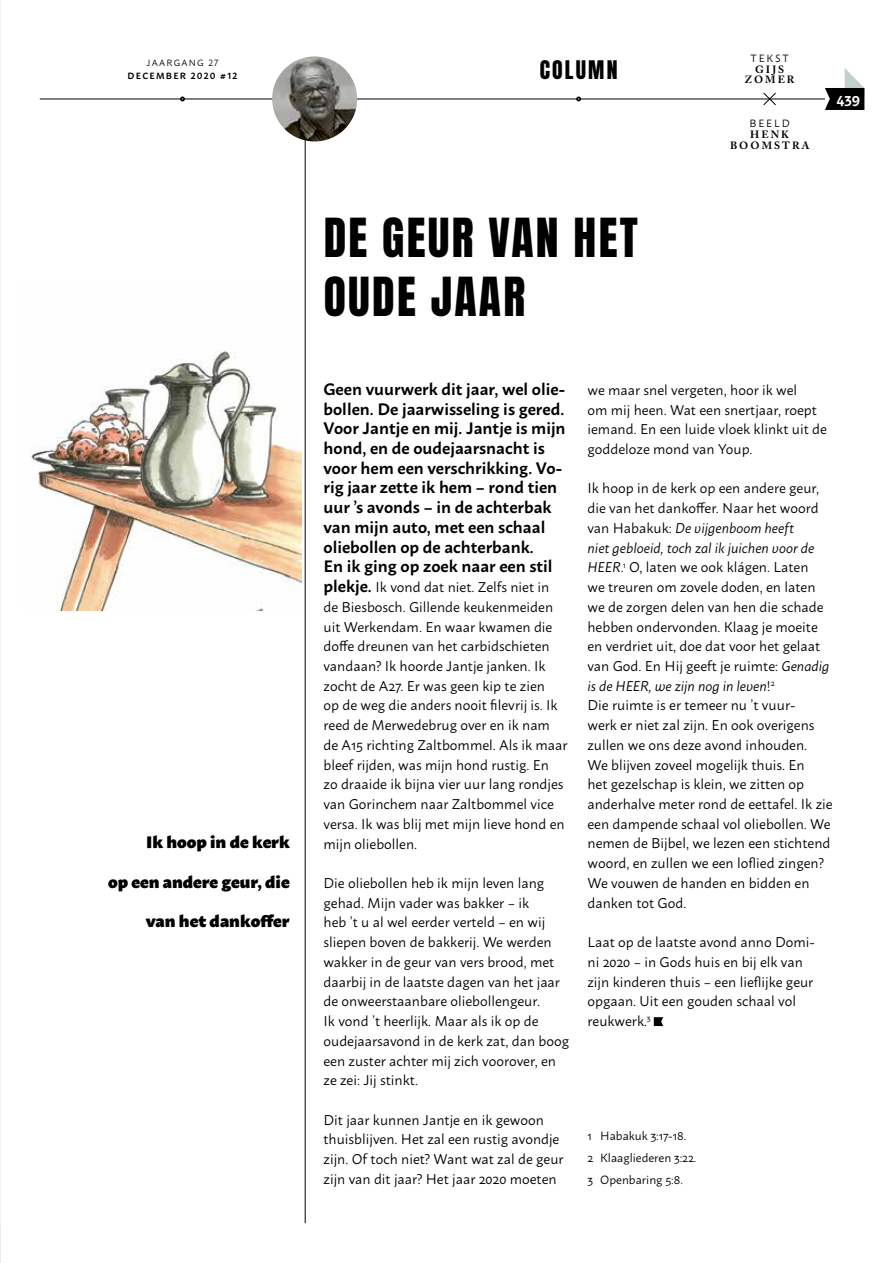
<style>
.page{position:relative;width:893px;height:1263px;background:#fff}
.page>*{position:absolute;margin:0;border:0;box-sizing:border-box;transform-origin:0 0}
.t1{font:45.75px/59.1px "Anton";letter-spacing:.05em;color:#000}
.t2{font:21.75px "Anton";letter-spacing:.1em;color:#000}
.t3{font:600 16.5px/19.6px "Macho";color:#000}
.t4{font:900 16.5px "Macho";color:#000}
.t5{font:600 15px "Macho";color:#fff}
.t6{font:14.1px/19.8px "Macho";color:#000}
.t7{font:12px/22px "Macho";color:#000}
.t8{font:700 10.5px/10.9px "Adobe Caslon Pro";letter-spacing:.195em;color:#000;text-align:center}
.t9{font:10.5px "Macho";letter-spacing:.18em;color:#000}
.t10{font:600 9px "Macho";letter-spacing:.14em;color:#000}
.t11{font:9px "Macho";letter-spacing:.14em;color:#000}
.s1{font-weight:600;font-size:16.5px}
.s2{font-style:italic}
</style>
<div class="page">
<hr style="left:305px;top:79px;width:1px;height:1144px;background:#000">
<svg style="left:576px;top:97px;width:5px;height:4px"></svg>
<svg style="left:180px;top:97px;width:5px;height:4px"></svg>
<svg style="left:825px;top:68px;width:39px;height:42px"></svg>
<hr style="left:40px;top:99px;width:785px;height:1px;background:#000">
<img style="left:31px;top:350px;width:270px;height:261px">
<svg style="left:763px;top:92px;width:14px;height:14px"></svg>
<svg style="left:654px;top:1017px;width:9px;height:9px"></svg>
<img style="left:272px;top:56px;width:85px;height:85px;border-radius:43px">
<p class="t11" style="left:146px;top:55px;width:74px">JAARGANG 27</p>
<p class="t10" style="left:128px;top:68px;width:111px">DECEMBER 2020 #12</p>
<p class="t4" style="left:146px;top:827px;width:145px">Ik hoop in de kerk</p>
<p class="t4" style="left:108px;top:867px;width:183px">op een andere geur, die</p>
<p class="t4" style="left:146px;top:906px;width:145px">van het dankoffer</p>
<h2 class="t2" style="left:540px;top:59px;width:79px">COLUMN</h2>
<h1 class="t1" style="left:324px;top:211px;width:316px">DE GEUR VAN HET<br>OUDE JAAR</h1>
<p class="t9" style="left:750px;top:49px;width:40px">TEKST</p>
<p class="t8" style="left:745px;top:63px;width:51px">GIJS<br>ZOMER</p>
<p class="t9" style="left:749px;top:114px;width:42px">BEELD</p>
<p class="t8" style="left:730px;top:129px;width:81px">HENK<br>BOOMSTRA</p>
<p class="t5" style="left:836px;top:85px;width:25px">439</p>
<p class="t3" style="left:323px;top:377px;width:244px">Geen vuurwerk dit jaar, wel olie&shy;bollen. De jaarwisseling is gered.<br>Voor Jantje en mij. Jantje is mijn hond, en de oudejaarsnacht is voor hem een verschrikking. Vo&shy;rig jaar zette ik hem – rond tien uur ’s avonds – in de achterbak van mijn auto, met een schaal oliebollen op de achterbank.<br>En ik ging op zoek naar een stil</p>
<p class="t6" style="left:323px;top:576px;width:246px"><span class="s1">plekje.</span> Ik vond dat niet. Zelfs niet in<br>de Biesbosch. Gillende keukenmeiden uit Werkendam. En waar kwamen die doffe dreunen van het carbidschieten vandaan? Ik hoorde Jantje janken. Ik zocht de A27. Er was geen kip te zien<br>op de weg die anders nooit filevrij is. Ik reed de Merwedebrug over en ik nam de A15 richting Zaltbommel. Als ik maar bleef rijden, was mijn hond rustig. En<br>zo draaide ik bijna vier uur lang rondjes van Gorinchem naar Zaltbommel vice versa. Ik was blij met mijn lieve hond en mijn oliebollen.</p>
<p class="t6" style="left:323px;top:872px;width:247px">Die oliebollen heb ik mijn leven lang gehad. Mijn vader was bakker – ik<br>heb ’t u al wel eerder verteld – en wij sliepen boven de bakkerij. We werden wakker in de geur van vers brood, met daarbij in de laatste dagen van het jaar de onweerstaanbare oliebollengeur.<br>Ik vond ’t heerlijk. Maar als ik op de oudejaarsavond in de kerk zat, dan boog een zuster achter mij zich voorover, en ze zei: Jij stinkt.</p>
<p class="t6" style="left:323px;top:1108px;width:242px">Dit jaar kunnen Jantje en ik gewoon thuisblijven. Het zal een rustig avondje zijn. Of toch niet? Want wat zal de geur zijn van dit jaar? Het jaar 2020 moeten</p>
<p class="t6" style="left:587px;top:378px;width:241px">we maar snel vergeten, hoor ik wel<br>om mij heen. Wat een snertjaar, roept iemand. En een luide vloek klinkt uit de goddeloze mond van Youp.</p>
<p class="t6" style="left:587px;top:477px;width:247px">Ik hoop in de kerk op een andere geur, die van het dankoffer. Naar het woord van Habakuk: <span class="s2">De vijgenboom heeft<br>niet gebloeid, toch zal ik juichen voor de HEER</span>.<sup>1</sup> O, laten we ook klágen. Laten<br>we treuren om zovele doden, en laten we de zorgen delen van hen die schade hebben ondervonden. Klaag je moeite en verdriet uit, doe dat voor het gelaat van God. En Hij geeft je ruimte: <span class="s2">Genadig is de HEER, we zijn nog in leven</span>!<sup>2<br></sup>Die ruimte is er temeer nu ’t vuur-<br>werk er niet zal zijn. En ook overigens zullen we ons deze avond inhouden.<br>We blijven zoveel mogelijk thuis. En<br>het gezelschap is klein, we zitten op anderhalve meter rond de eettafel. Ik zie een dampende schaal vol oliebollen. We nemen de Bijbel, we lezen een stichtend woord, en zullen we een loflied zingen?<br>We vouwen de handen en bidden en danken tot God.</p>
<p class="t6" style="left:587px;top:931px;width:229px">Laat op de laatste avond anno Domi&shy;ni 2020 – in Gods huis en bij elk van zijn kinderen thuis – een lieflijke geur opgaan. Uit een gouden schaal vol reukwerk.<sup>3</sup></p>
<p class="t7" style="left:587px;top:1123px;width:110px">1 Habakuk 3:17-18.<br>2 Klaagliederen 3:22.<br>3 Openbaring 5:8.</p>
</div>
